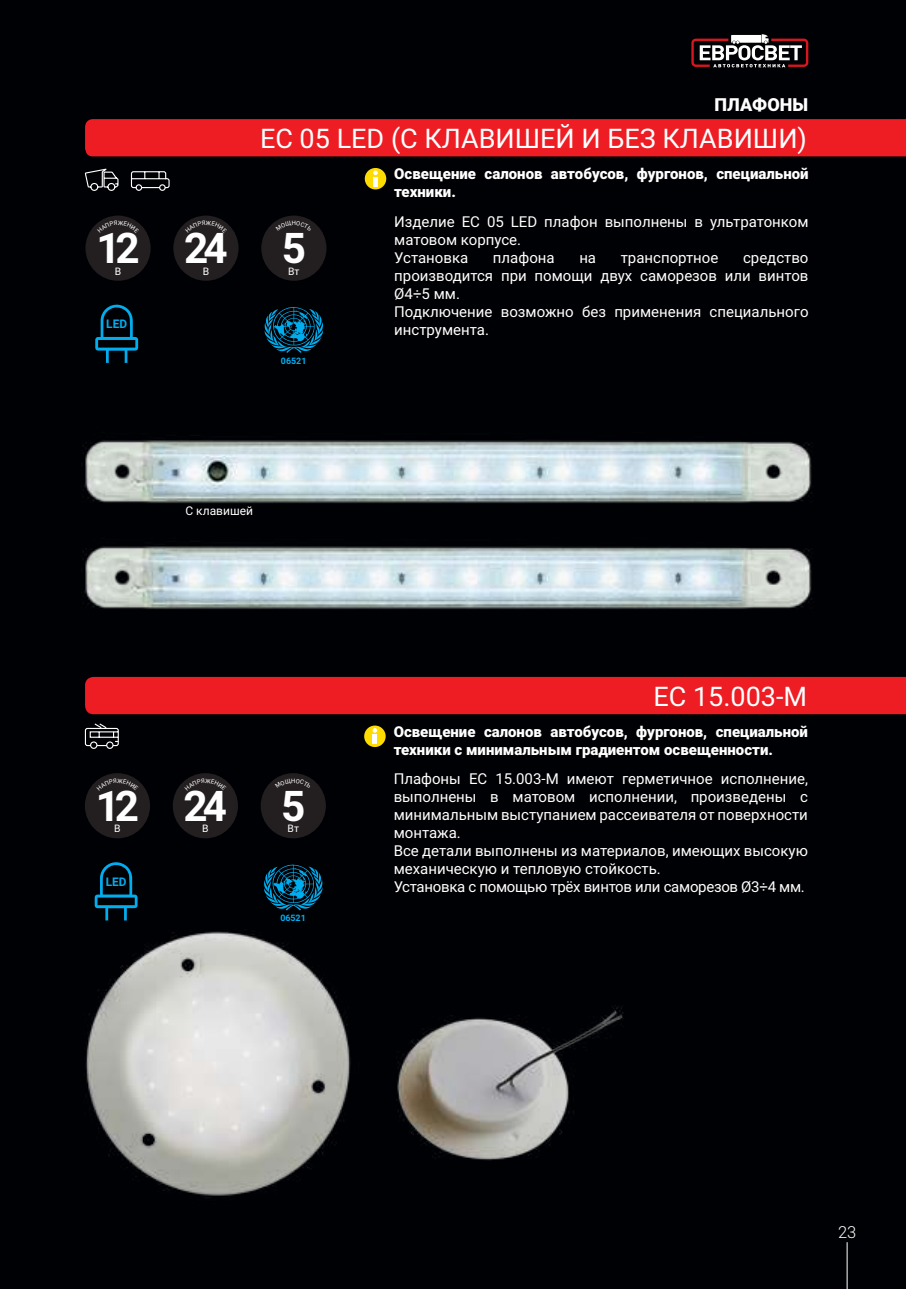
<style>
.page{position:relative;width:906px;height:1289px;background:#fff}
.page>*{position:absolute;margin:0;border:0;box-sizing:border-box;transform-origin:0 0}
.t1{font:700 42.3px "Roboto";letter-spacing:-.12em;color:#fff}
.t2{font:27px "Roboto";color:#fff}
.t3{font:900 18px "Roboto";color:#fff}
.t4{font:300 16.5px "Roboto";color:#fff}
.t5{font:15px/18px "Roboto";color:#fff}
.t6{font:900 15px/18px "Roboto";color:#fff}
.t7{font:12px "Roboto";color:#fff}
.t8{font:700 11.85px "Roboto";color:#00aeef}
.t9{font:10.35px "Roboto";color:#fff}
.t10{font:700 8.85px "Roboto";color:#00aeef}
</style>
<div class="page">
<div style="left:0;top:0;width:906px;height:1288px;background:#000104"></div>
<hr style="left:846px;top:1242px;width:1px;height:46px;background:#fff">
<svg style="left:691px;top:34px;width:118px;height:34px"></svg>
<div style="left:85px;top:119px;width:821px;height:37px;background:#ee1d23"></div>
<div style="left:85px;top:215px;width:66px;height:66px;background:#231f20;border-radius:50%"></div>
<div style="left:173px;top:215px;width:65px;height:66px;background:#231f20;border-radius:50%"></div>
<div style="left:261px;top:215px;width:65px;height:66px;background:#231f20;border-radius:50%"></div>
<svg style="left:264px;top:307px;width:59px;height:46px"></svg>
<div style="left:365px;top:168px;width:21px;height:21px;background:#ffdc01;border-radius:50%"></div>
<svg style="left:373px;top:170px;width:5px;height:5px"></svg>
<div style="left:373px;top:177px;width:5px;height:10px;background:#fff"></div>
<svg style="left:84px;top:168px;width:35px;height:23px"></svg>
<svg style="left:130px;top:171px;width:40px;height:20px"></svg>
<img style="left:83px;top:440px;width:729px;height:63px">
<img style="left:83px;top:546px;width:729px;height:63px">
<svg style="left:95px;top:304px;width:43px;height:59px"></svg>
<img style="left:86px;top:920px;width:265px;height:276px">
<div style="left:85px;top:677px;width:821px;height:37px;background:#ee1d23"></div>
<img style="left:396px;top:1005px;width:228px;height:156px">
<div style="left:85px;top:773px;width:65px;height:65px;background:#231f20;border-radius:50%"></div>
<div style="left:173px;top:773px;width:65px;height:65px;background:#231f20;border-radius:50%"></div>
<div style="left:261px;top:773px;width:65px;height:65px;background:#231f20;border-radius:50%"></div>
<svg style="left:264px;top:864px;width:59px;height:46px"></svg>
<svg style="left:364px;top:725px;width:22px;height:22px"></svg>
<svg style="left:372px;top:728px;width:5px;height:4px"></svg>
<hr style="left:373px;top:734px;width:4px;height:10px;background:#fff">
<svg style="left:95px;top:862px;width:43px;height:58px"></svg>
<svg style="left:84px;top:723px;width:35px;height:26px"></svg>
<h1 class="t1" style="left:96px;top:218px;width:45px">12</h1>
<p class="t9" style="left:115px;top:264px;width:8px">В</p>
<p class="t8" style="left:106px;top:315px;width:22px">LED</p>
<h1 class="t1" style="left:184px;top:218px;width:45px">24</h1>
<p class="t9" style="left:203px;top:264px;width:8px">В</p>
<p class="t3" style="left:714px;top:92px;width:95px">ПЛАФОНЫ</p>
<h2 class="t2" style="left:260px;top:119px;width:548px">ЕС 05 LED (С КЛАВИШЕЙ И БЕЗ КЛАВИШИ)</h2>
<h1 class="t1" style="left:282px;top:218px;width:26px">5</h1>
<p class="t9" style="left:288px;top:264px;width:13px">Вт</p>
<p class="t10" style="left:281px;top:354px;width:27px">06521</p>
<p class="t6" style="left:394px;top:164px;width:416px">Освещение салонов автобусов, фургонов, специальной техники.</p>
<p class="t5" style="left:394px;top:212px;width:416px">Изделие ЕС 05 LED плафон выполнены в ультратонком матовом корпусе.<br>Установка</p>
<p class="t5" style="left:493px;top:248px;width:63px">плафона</p>
<p class="t5" style="left:579px;top:248px;width:18px">на</p>
<p class="t5" style="left:621px;top:248px;width:99px">транспортное</p>
<p class="t5" style="left:394px;top:248px;width:416px;text-indent:349px">средство производится при помощи двух саморезов или винтов<br>Ø4÷5 мм.<br>Подключение возможно без применения специального инструмента.</p>
<p class="t7" style="left:185px;top:502px;width:69px">С клавишей</p>
<h1 class="t1" style="left:96px;top:776px;width:45px">12</h1>
<p class="t9" style="left:114px;top:821px;width:8px">В</p>
<p class="t8" style="left:106px;top:873px;width:22px">LED</p>
<h1 class="t1" style="left:184px;top:776px;width:45px">24</h1>
<p class="t9" style="left:202px;top:821px;width:8px">В</p>
<h1 class="t1" style="left:281px;top:776px;width:26px">5</h1>
<p class="t9" style="left:287px;top:821px;width:13px">Вт</p>
<p class="t10" style="left:280px;top:911px;width:27px">06521</p>
<h2 class="t2" style="left:653px;top:677px;width:155px">ЕС 15.003-М</h2>
<p class="t6" style="left:394px;top:722px;width:416px">Освещение салонов автобусов, фургонов, специальной техники с минимальным градиентом освещенности.</p>
<p class="t5" style="left:394px;top:769px;width:416px">Плафоны ЕС 15.003-М имеют герметичное исполнение, выполнены в матовом исполнении, произведены с минимальным выступанием рассеивателя от поверхности монтажа.<br>Все детали выполнены из материалов, имеющих высокую механическую и тепловую стойкость.<br>Установка с помощью трёх винтов или саморезов Ø3÷4 мм.</p>
<p class="t4" style="left:838px;top:1220px;width:20px">23</p>
</div>
